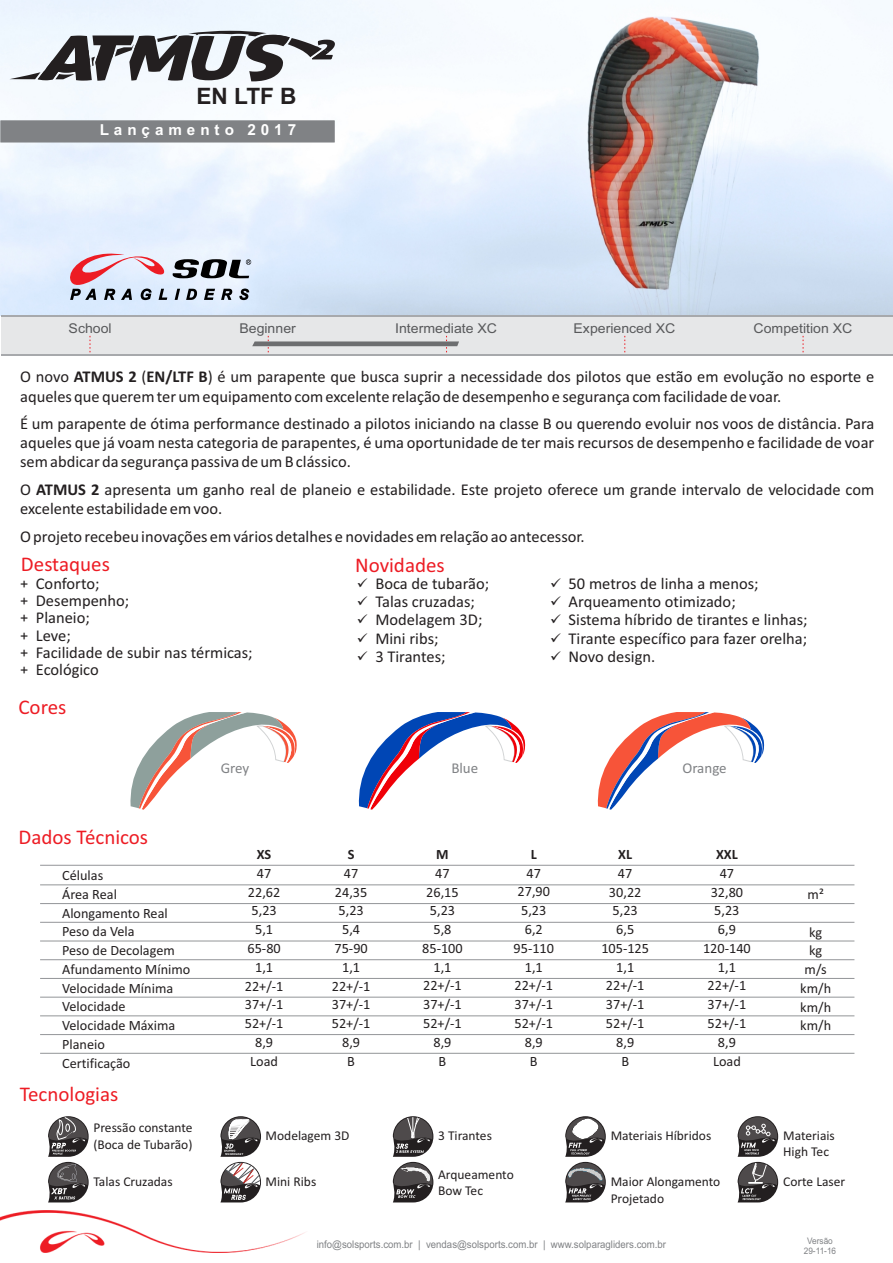
<style>
.page{position:relative;width:893px;height:1263px;background:#fff}
.page>*{position:absolute;margin:0;border:0;box-sizing:border-box;transform-origin:0 0}
.t1{font:700 22.65px "Arial";color:#231f20}
.t2{font:21px "Calibri";color:#ed1c24}
.t3{font:16.5px/17.1px "Calibri";color:#231f20}
.t4{font:700 15.3px "Arial";letter-spacing:.325em;color:#fff}
.t5{font:15px "Calibri";color:#808285}
.t6{font:14.25px/18.8px "Calibri";color:#231f20;text-align:center}
.t7{font:700 14.25px "Calibri";color:#231f20}
.t8{font:13.5px/16.5px "Calibri";color:#231f20}
.t9{font:13.5px "Arial";color:#58595b;scale:1.05 1}
.t10{font:10.5px "Arial Narrow";color:#808285;scale:1.12 1}
.t11{font:9px/10.2px "Arial Narrow";color:#808285;text-align:center;scale:1.12 1}
.s1{font-weight:700}
.s2{font-family:"Arial";font-size:14.1px}
</style>
<div class="page">
<hr style="left:40px;top:884px;width:814px;height:1px;background:#939598">
<hr style="left:40px;top:903px;width:814px;height:1px;background:#939598">
<hr style="left:40px;top:922px;width:814px;height:1px;background:#939598">
<hr style="left:40px;top:941px;width:814px;height:1px;background:#939598">
<hr style="left:40px;top:959px;width:814px;height:1px;background:#939598">
<hr style="left:40px;top:978px;width:814px;height:1px;background:#939598">
<hr style="left:40px;top:997px;width:814px;height:1px;background:#939598">
<hr style="left:40px;top:1015px;width:814px;height:1px;background:#939598">
<hr style="left:40px;top:1034px;width:814px;height:1px;background:#939598">
<hr style="left:40px;top:1053px;width:814px;height:1px;background:#939598">
<hr style="left:40px;top:865px;width:814px;height:1px;background:#939598">
<svg style="left:130px;top:712px;width:167px;height:98px"></svg>
<svg style="left:358px;top:712px;width:167px;height:98px"></svg>
<svg style="left:597px;top:712px;width:167px;height:98px"></svg>
<img style="left:0;top:1210px;width:305px;height:42px">
<img style="left:88px;top:0;width:805px;height:315px">
<svg style="left:9px;top:31px;width:326px;height:50px"></svg>
<svg style="left:68px;top:253px;width:183px;height:47px"></svg>
<div style="left:1px;top:121px;width:334px;height:21px;background:#808285"></div>
<div style="left:1px;top:317px;width:892px;height:37px;background:#e6e7e8"></div>
<hr style="left:1px;top:315px;width:892px;height:2px;background:#a7a9ac">
<hr style="left:1px;top:354px;width:892px;height:2px;background:#a7a9ac">
<svg style="left:90px;top:335px;width:1px;height:17px"></svg>
<svg style="left:624px;top:335px;width:1px;height:17px"></svg>
<svg style="left:803px;top:335px;width:1px;height:17px"></svg>
<svg style="left:252px;top:335px;width:207px;height:17px"></svg>
<svg style="left:48px;top:1116px;width:41px;height:86px"></svg>
<svg style="left:220px;top:1116px;width:41px;height:86px"></svg>
<svg style="left:393px;top:1116px;width:40px;height:86px"></svg>
<svg style="left:565px;top:1116px;width:41px;height:86px"></svg>
<svg style="left:738px;top:1116px;width:40px;height:86px"></svg>
<h1 class="t1" style="left:196px;top:88px;width:102px">EN LTF B</h1>
<p class="t4" style="left:100px;top:124px;width:198px">Lançamento 2017</p>
<p class="t9" style="left:69px;top:323px;width:43px">School</p>
<p class="t9" style="left:239px;top:323px;width:55px">Beginner</p>
<p class="t9" style="left:395px;top:323px;width:99px">Intermediate XC</p>
<p class="t9" style="left:573px;top:323px;width:99px">Experienced XC</p>
<p class="t9" style="left:754px;top:323px;width:96px">Competition XC</p>
<p class="t3" style="left:20px;top:369px;width:856px;line-height:19.2px">O novo <span class="s1">ATMUS 2</span> (<span class="s1">EN/LTF B</span>) é um parapente que busca suprir a necessidade dos pilotos que estão em evolução no esporte e aqueles que querem ter um equipamento com excelente relação de desempenho e segurança com facilidade de voar.</p>
<p class="t3" style="left:20px;top:415px;width:856px;line-height:19.2px;text-align:justify">É um parapente de ótima performance destinado a pilotos iniciando na classe B ou querendo evoluir nos voos de distância. Para aqueles que já voam nesta categoria de parapentes, é uma oportunidade de ter mais recursos de desempenho e facilidade de voar sem abdicar da segurança passiva de um B clássico.</p>
<p class="t3" style="left:20px;top:481px;width:856px;line-height:19.2px">O <span class="s1">ATMUS 2</span> apresenta um ganho real de planeio e estabilidade. Este projeto oferece um grande intervalo de velocidade com excelente estabilidade em voo.</p>
<p class="t3" style="left:20px;top:529px;width:566px">O projeto recebeu inovações em vários detalhes e novidades em relação ao antecessor.</p>
<p class="t2" style="left:21px;top:555px;width:90px">Destaques</p>
<p class="t2" style="left:355px;top:556px;width:91px">Novidades</p>
<p class="t3" style="left:20px;top:576px;width:234px"><span class="s2">+</span> Conforto;<br><span class="s2">+</span> Desempenho;<br><span class="s2">+</span> Planeio;<br><span class="s2">+</span> Leve;<br><span class="s2">+</span> Facilidade de subir nas térmicas; <span class="s2">+</span> Ecológico</p>
<p class="t3" style="left:357px;top:576px;width:134px">✓ Boca de tubarão;</p>
<p class="t3" style="left:357px;top:595px;width:119px">✓ Talas cruzadas;</p>
<p class="t3" style="left:357px;top:613px;width:127px">✓ Modelagem 3D;</p>
<p class="t3" style="left:357px;top:631px;width:83px">✓ Mini ribs;</p>
<p class="t3" style="left:357px;top:649px;width:90px">✓ 3 Tirantes;</p>
<p class="t2" style="left:18px;top:698px;width:49px">Cores</p>
<p class="t3" style="left:550px;top:576px;width:210px">✓ 50 metros de linha a menos;</p>
<p class="t3" style="left:550px;top:595px;width:187px">✓ Arqueamento otimizado;</p>
<p class="t3" style="left:550px;top:613px;width:259px">✓ Sistema híbrido de tirantes e linhas;</p>
<p class="t3" style="left:550px;top:631px;width:259px">✓ Tirante específico para fazer orelha;</p>
<p class="t3" style="left:550px;top:649px;width:107px">✓ Novo design.</p>
<p class="t2" style="left:19px;top:828px;width:131px">Dados Técnicos</p>
<p class="t6" style="left:62px;top:867px;width:130px;text-align:left">Células<br>Área Real<br>Alongamento Real<br>Peso da Vela<br>Peso de Decolagem<br>Afundamento Mínimo<br>Velocidade Mínima<br>Velocidade<br>Velocidade Máxima<br>Planeio<br>Certificação</p>
<p class="t5" style="left:221px;top:762px;width:30px">Grey</p>
<p class="t5" style="left:451px;top:762px;width:28px">Blue</p>
<p class="t5" style="left:682px;top:762px;width:46px">Orange</p>
<p class="t7" style="left:257px;top:848px;width:16px">XS</p>
<p class="t6" style="left:245px;top:865px;width:40px">47<br>22,62<br>5,23<br>5,1<br>65-80<br>1,1<br>22+/-1<br>37+/-1<br>52+/-1<br>8,9<br>Load</p>
<p class="t7" style="left:348px;top:848px;width:8px">S</p>
<p class="t6" style="left:332px;top:865px;width:40px">47<br>24,35<br>5,23<br>5,4<br>75-90<br>1,1<br>22+/-1<br>37+/-1<br>52+/-1<br>8,9<br>B</p>
<p class="t7" style="left:436px;top:848px;width:14px">M</p>
<p class="t6" style="left:422px;top:865px;width:42px">47<br>26,15<br>5,23<br>5,8<br>85-100<br>1,1<br>22+/-1<br>37+/-1<br>52+/-1<br>8,9<br>B</p>
<p class="t7" style="left:531px;top:848px;width:8px">L</p>
<p class="t6" style="left:514px;top:865px;width:42px">47<br>27,90<br>5,23<br>6,2<br>95-110<br>1,1<br>22+/-1<br>37+/-1<br>52+/-1<br>8,9<br>B</p>
<p class="t7" style="left:618px;top:848px;width:15px">XL</p>
<p class="t6" style="left:601px;top:865px;width:49px">47<br>30,22<br>5,23<br>6,5<br>105-125<br>1,1<br>22+/-1<br>37+/-1<br>52+/-1<br>8,9<br>B</p>
<p class="t7" style="left:716px;top:848px;width:23px">XXL</p>
<p class="t6" style="left:703px;top:865px;width:49px">47<br>32,80<br>5,23<br>6,9<br>120-140<br>1,1<br>22+/-1<br>37+/-1<br>52+/-1<br>8,9<br>Load</p>
<p class="t6" style="left:808px;top:886px;width:18px">m²</p>
<p class="t6" style="left:800px;top:923px;width:32px">kg<br>kg m/s km/h km/h km/h</p>
<p class="t2" style="left:20px;top:1086px;width:100px">Tecnologias</p>
<p class="t8" style="left:93px;top:1120px;width:101px">Pressão constante (Boca de Tubarão)</p>
<p class="t8" style="left:266px;top:1128px;width:85px">Modelagem 3D</p>
<p class="t8" style="left:438px;top:1128px;width:55px">3 Tirantes</p>
<p class="t8" style="left:611px;top:1128px;width:102px">Materiais Híbridos</p>
<p class="t8" style="left:783px;top:1128px;width:53px">Materiais<br>High Tec</p>
<p class="t8" style="left:93px;top:1174px;width:81px">Talas Cruzadas</p>
<p class="t8" style="left:266px;top:1174px;width:52px">Mini Ribs</p>
<p class="t8" style="left:438px;top:1167px;width:77px">Arqueamento<br>Bow Tec</p>
<p class="t8" style="left:611px;top:1174px;width:111px">Maior Alongamento<br>Projetado</p>
<p class="t8" style="left:783px;top:1174px;width:64px">Corte Laser</p>
<p class="t10" style="left:317px;top:1240px;width:313px">info@solsports.com.br | vendas@solsports.com.br | www.solparagliders.com.br</p>
<p class="t11" style="left:804px;top:1236px;width:31px">Versão<br>29-11-16</p>
</div>
